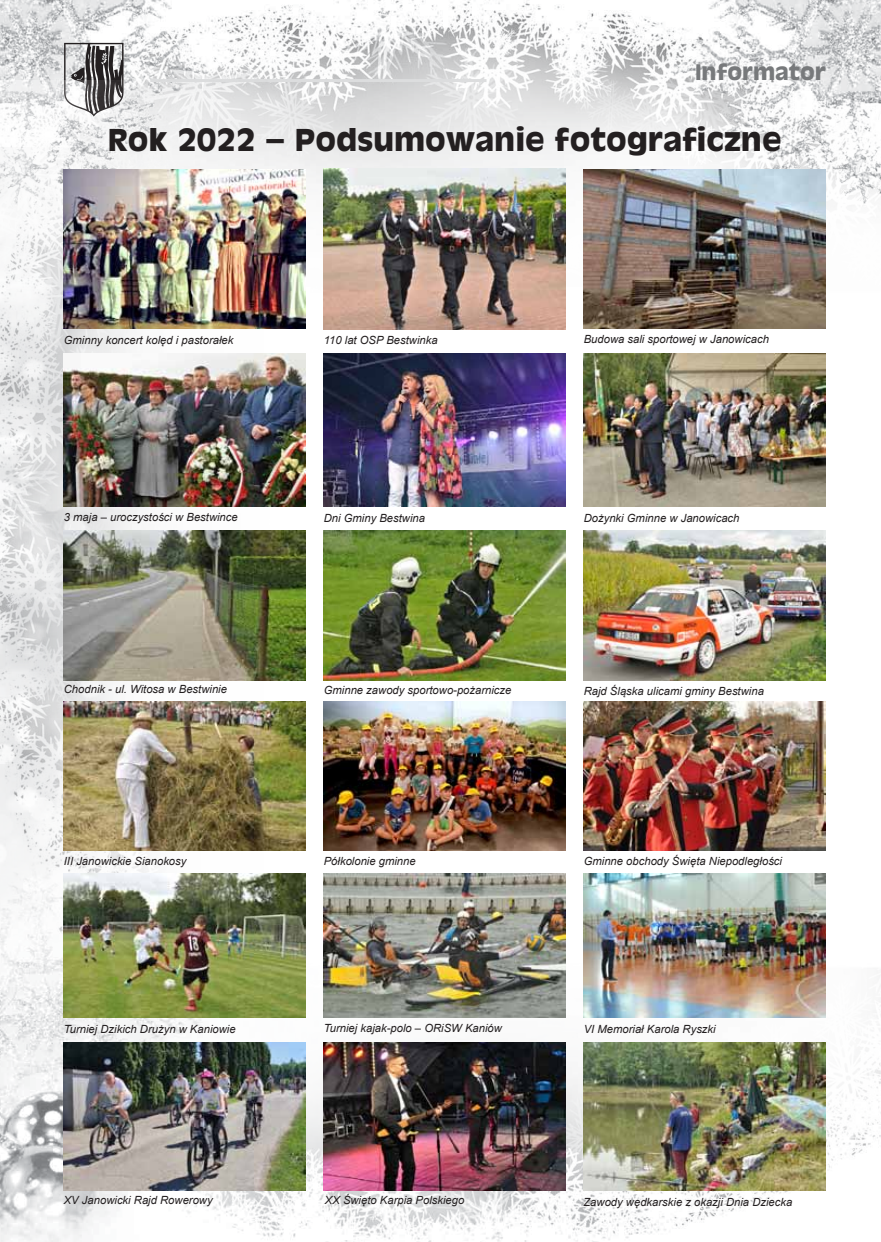
<style>
.page{position:relative;width:881px;height:1242px;background:#fff}
.page>*{position:absolute;margin:0;border:0;box-sizing:border-box;transform-origin:0 0}
.t1{font:700 29.4px "Antique Olive";color:#231f20}
.t2{font:700 21px "Antique Olive";color:#77797b}
.t3{font:italic 11.25px "Arial";color:#231f20}
</style>
<div class="page">
<img style="left:0;top:0;width:880px;height:316px">
<img style="left:0;top:463px;width:880px;height:779px">
<hr style="left:150px;top:79px;width:336px;height:3px;background:#dcddde">
<svg style="left:64px;top:43px;width:59px;height:37px;background:#848283"></svg>
<img style="left:0;top:147px;width:316px;height:859px">
<img style="left:0;top:80px;width:294px;height:906px">
<img style="left:323px;top:169px;width:242px;height:160px">
<img style="left:64px;top:353px;width:241px;height:153px">
<img style="left:583px;top:169px;width:242px;height:160px">
<img style="left:64px;top:530px;width:241px;height:150px">
<img style="left:323px;top:353px;width:242px;height:153px">
<img style="left:583px;top:353px;width:242px;height:153px">
<img style="left:583px;top:702px;width:242px;height:148px">
<img style="left:323px;top:530px;width:242px;height:150px">
<img style="left:64px;top:170px;width:241px;height:159px">
<img style="left:64px;top:702px;width:241px;height:148px">
<img style="left:323px;top:702px;width:242px;height:148px">
<img style="left:583px;top:530px;width:242px;height:150px">
<img style="left:64px;top:873px;width:241px;height:145px">
<img style="left:323px;top:873px;width:242px;height:145px">
<img style="left:583px;top:873px;width:242px;height:145px">
<img style="left:64px;top:1042px;width:242px;height:149px">
<img style="left:323px;top:1042px;width:242px;height:149px">
<img style="left:583px;top:1042px;width:242px;height:149px">
<h2 class="t2" style="left:694px;top:59px;width:132px">Informator</h2>
<h1 class="t1" style="left:108px;top:120px;width:675px">Rok 2022 – Podsumowanie fotograficzne</h1>
<p class="t3" style="left:64px;top:333px;width:171px">Gminny koncert kolęd i pastorałek</p>
<p class="t3" style="left:323px;top:333px;width:115px">110 lat OSP Bestwinka</p>
<p class="t3" style="left:583px;top:332px;width:187px">Budowa sali sportowej w Janowicach</p>
<p class="t3" style="left:64px;top:510px;width:175px">3 maja – uroczystości w Bestwince</p>
<p class="t3" style="left:323px;top:511px;width:103px">Dni Gminy Bestwina</p>
<p class="t3" style="left:583px;top:511px;width:157px">Dożynki Gminne w Janowicach</p>
<p class="t3" style="left:64px;top:682px;width:165px">Chodnik - ul. Witosa w Bestwinie</p>
<p class="t3" style="left:323px;top:683px;width:189px">Gminne zawody sportowo-pożarnicze</p>
<p class="t3" style="left:583px;top:683px;width:182px">Rajd Śląska ulicami gminy Bestwina</p>
<p class="t3" style="left:64px;top:853px;width:124px">III Janowickie Sianokosy</p>
<p class="t3" style="left:323px;top:853px;width:93px">Półkolonie gminne</p>
<p class="t3" style="left:583px;top:853px;width:200px">Gminne obchody Święta Niepodległości</p>
<p class="t3" style="left:64px;top:1021px;width:173px">Turniej Dzikich Drużyn w Kaniowie</p>
<p class="t3" style="left:323px;top:1020px;width:179px">Turniej kajak-polo – ORiSW Kaniów</p>
<p class="t3" style="left:583px;top:1022px;width:133px">VI Memoriał Karola Ryszki</p>
<p class="t3" style="left:64px;top:1193px;width:150px">XV Janowicki Rajd Rowerowy</p>
<p class="t3" style="left:325px;top:1193px;width:141px">XX Święto Karpia Polskiego</p>
<p class="t3" style="left:583px;top:1194px;width:210px">Zawody wędkarskie z okazji Dnia Dziecka</p>
</div>
